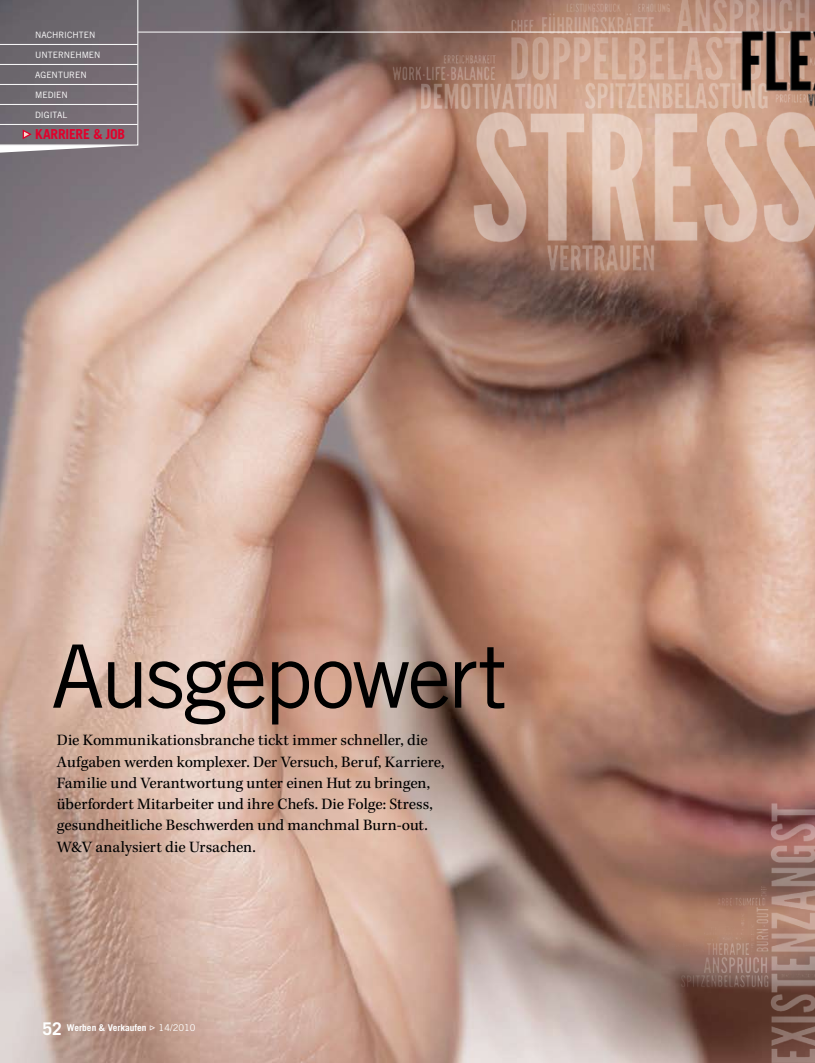
<style>
.page{position:relative;width:815px;height:1063px;background:#fff}
.page>*{position:absolute;margin:0;border:0;box-sizing:border-box;transform-origin:0 0}
.t1{font:87.5px "Trade Gothic LT Std";letter-spacing:-.03em;color:#000}
.t2{font:16.25px/21.2px "Kepler Std";letter-spacing:-.005em;color:#000}
.t3{font:700 13.75px "Trade Gothic LT Std";letter-spacing:-.01em;color:#e2002b}
.t4{font:700 9.38px "Trade Gothic LT Std";color:#fff}
.t5{font:8.75px "Trade Gothic LT Std";color:#fff}
.s1{font-size:17.5px}
.s2{font-weight:400}
</style>
<div class="page">
<img style="left:0;top:0;width:815px;height:1063px">
<svg style="left:0;top:0;width:138px;height:153px;background:#7a7379"></svg>
<hr style="left:138px;top:32px;width:677px;height:1px;background:#fff">
<img style="left:384px;top:0;width:431px;height:276px">
<img style="left:740px;top:0;width:75px;height:120px">
<img style="left:629px;top:799px;width:186px;height:264px">
<p class="t5" style="left:35px;top:29px;width:60px">NACHRICHTEN</p>
<p class="t5" style="left:35px;top:49px;width:65px">UNTERN EHMEN</p>
<p class="t5" style="left:35px;top:69px;width:51px">AGENTU REN</p>
<p class="t5" style="left:35px;top:89px;width:32px">MEDIEN</p>
<p class="t5" style="left:35px;top:109px;width:34px">DIGITAL</p>
<p class="t3" style="left:35px;top:126px;width:92px">karriere &amp; JOb</p>
<h1 class="t1" style="left:51px;top:624px;width:458px">AUSGEPOWERT</h1>
<p class="t2" style="left:57px;top:730px;width:389px">Die Kommunikationsbranche tickt immer schneller, die Aufgaben werden komplexer. Der Versuch, Beruf, Karriere, Familie und Verantwortung unter einen Hut zu bringen, überfordert Mitarbeiter und ihre Chefs. Die Folge: Stress, gesundheitliche Beschwerden und manchmal Burn-out.<br>W&amp;V analysiert die Ursachen.</p>
<p class="t4" style="left:43px;top:1022px;width:155px"><span class="s1">52</span> Werben &amp; Verkaufen ✓ <span class="s2">14/2010</span></p>
</div>
